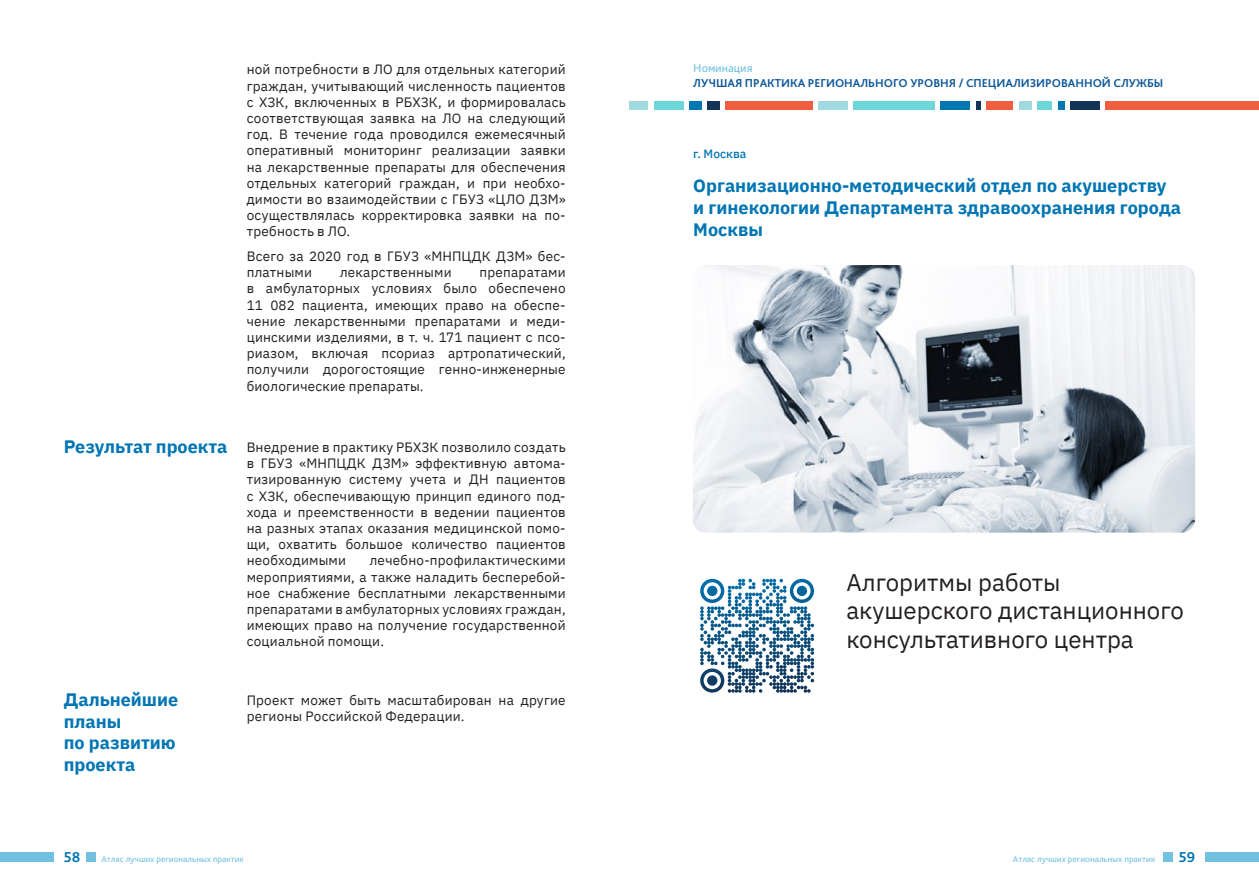
<style>
.page{position:relative;width:1259px;height:893px;background:#fff}
.page>*{position:absolute;margin:0;border:0;box-sizing:border-box;transform-origin:0 0}
.t1{font:24px/28.8px "IBM Plex Sans";color:#231f20}
.zag1{font:700 18px/21.6px "IBM Plex Sans";color:#0075b3}
.blue_text{font:700 18px/21.6px "IBM Plex Sans";color:#0075b3}
.t2{font:700 15px "Bliss Pro";color:#0075b3}
.text{font:13.5px/16.2px "IBM Plex Sans";letter-spacing:.015em;color:#231f20;text-align:justify}
.t3{font:700 12px "Bliss Pro";color:#0d5799}
.t4{font:12px "Bliss Pro";color:#73c1e0}
.t5{font:500 12px "IBM Plex Sans";color:#0075b3}
.t6{font:9px "Bliss Pro";color:#73c1e0}
</style>
<div class="page">
<div style="left:0;top:852px;width:54px;height:10px;background:#73c1e0"></div>
<div style="left:86px;top:852px;width:10px;height:10px;background:#73c1e0"></div>
<div style="left:1205px;top:852px;width:54px;height:10px;background:#73c1e0"></div>
<div style="left:1163px;top:852px;width:9px;height:10px;background:#73c1e0"></div>
<div style="left:1105px;top:101px;width:154px;height:8px;background:#f15d40"></div>
<div style="left:1070px;top:101px;width:29px;height:8px;background:#133357"></div>
<div style="left:941px;top:101px;width:29px;height:8px;background:#0076b3"></div>
<div style="left:818px;top:101px;width:29px;height:8px;background:#a0d9de"></div>
<div style="left:654px;top:101px;width:29px;height:8px;background:#6cd6d9"></div>
<div style="left:853px;top:101px;width:82px;height:8px;background:#6cd6d9"></div>
<svg style="left:976px;top:101px;width:4px;height:8px"></svg>
<div style="left:1058px;top:101px;width:6px;height:8px;background:#0076b3"></div>
<div style="left:1037px;top:101px;width:15px;height:8px;background:#6cd6d9"></div>
<div style="left:1019px;top:101px;width:12px;height:8px;background:#a0d9de"></div>
<div style="left:629px;top:101px;width:19px;height:8px;background:#a0d9de"></div>
<div style="left:707px;top:101px;width:12px;height:8px;background:#133357"></div>
<div style="left:689px;top:101px;width:12px;height:8px;background:#0076b3"></div>
<div style="left:986px;top:101px;width:27px;height:8px;background:#f15d40"></div>
<div style="left:725px;top:101px;width:87px;height:8px;background:#f15d40"></div>
<img style="left:693px;top:265px;width:502px;height:268px">
<svg style="left:700px;top:578px;width:115px;height:115px"></svg>
<p class="text" style="left:247px;top:60px;width:320px">ной потребности в ЛО для отдельных категорий граждан, учитывающий численность пациентов с ХЗК, включенных в РБХЗК, и формировалась соответствующая заявка на ЛО на следующий год. В течение года проводился ежемесячный оперативный мониторинг реализации заявки на лекарственные препараты для обеспечения отдельных категорий граждан, и при необхо&shy;димости во взаимодействии с ГБУЗ «ЦЛО ДЗМ» осуществлялась корректировка заявки на по&shy;требность в ЛО.</p>
<p class="text" style="left:247px;top:247px;width:320px">Всего за 2020 год в ГБУЗ «МНПЦДК ДЗМ» бес&shy;платными</p>
<p class="text" style="left:247px;top:263px;width:320px;text-indent:233px">препаратами в амбулаторных условиях было обеспечено 11 082 пациента, имеющих право на обеспе&shy;чение лекарственными препаратами и меди&shy;цинскими изделиями, в т. ч. 171 пациент с псо&shy;риазом, включая псориаз артропатический, получили дорогостоящие генно-инженерные биологические препараты.</p>
<p class="text" style="left:340px;top:263px;width:113px">лекарственными</p>
<p class="blue_text" style="left:64px;top:435px;width:165px">Результат проекта</p>
<p class="text" style="left:247px;top:438px;width:320px">Внедрение в практику РБХЗК позволило создать в ГБУЗ «МНПЦДК ДЗМ» эффективную автома&shy;тизированную систему учета и ДН пациентов с ХЗК, обеспечивающую принцип единого под&shy;хода и преемственности в ведении пациентов на разных этапах оказания медицинской помо&shy;щи, охватить большое количество пациентов необходимыми</p>
<p class="text" style="left:247px;top:551px;width:320px;text-indent:123px">лечебно-профилактическими мероприятиями, а также наладить бесперебой&shy;ное снабжение бесплатными лекарственными препаратами в амбулаторных условиях граждан, имеющих право на получение государственной социальной помощи.</p>
<p class="blue_text" style="left:64px;top:687px;width:116px">Дальнейшие планы<br>по развитию проекта</p>
<p class="text" style="left:247px;top:691px;width:320px">Проект может быть масштабирован на другие регионы Российской Федерации.</p>
<p class="t4" style="left:693px;top:61px;width:61px">Номинация</p>
<p class="t3" style="left:693px;top:75px;width:471px">ЛУЧШАЯ ПРАКТИКА РЕГИОНАЛЬНОГО УРОВНЯ / СПЕЦИАЛИЗИРОВАННОЙ СЛУЖБЫ</p>
<p class="t5" style="left:693px;top:145px;width:55px">г. Москва</p>
<p class="zag1" style="left:693px;top:174px;width:489px">Организационно-методический отдел по акушерству и гинекологии Департамента здравоохранения города<br>Москвы</p>
<p class="t1" style="left:846px;top:566px;width:339px">Алгоритмы работы акушерского дистанционного консультативного центра</p>
<p class="t2" style="left:64px;top:848px;width:18px">58</p>
<p class="t6" style="left:101px;top:853px;width:144px">Атлас лучших региональных практик</p>
<p class="t6" style="left:1013px;top:853px;width:144px">Атлас лучших региональных практик</p>
<p class="t2" style="left:1178px;top:847px;width:18px">59</p>
</div>
